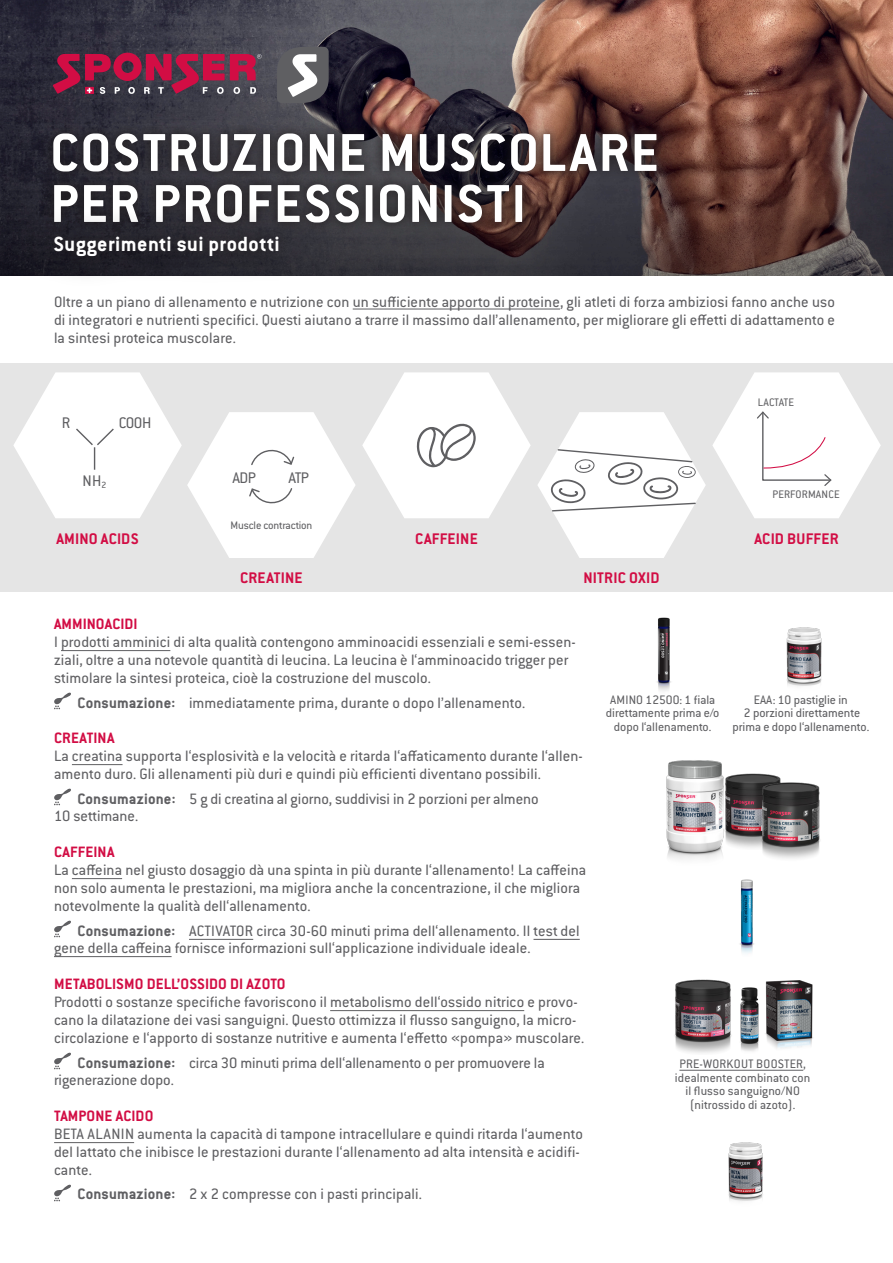
<style>
.page{position:relative;width:893px;height:1263px;background:#fff}
.page>*{position:absolute;margin:0;border:0;box-sizing:border-box;transform-origin:0 0}
.t1{font:700 58.5px/51px "Conduit ITC";letter-spacing:.025em;color:#fff}
.t2{font:700 22.5px "Conduit ITC";letter-spacing:.02em;color:#fff}
.t3{font:700 16.8px "Conduit ITC";letter-spacing:.015em;color:#d20d44}
.t4{font:16.8px "Conduit ITC";letter-spacing:-.03em;color:#5f5f62}
.t5{font:16.5px/18px "Conduit ITC";letter-spacing:.01em;color:#5f5f62}
.t6{font:700 16.5px "Conduit ITC";letter-spacing:.01em;color:#d20d44}
.t7{font:13.5px/13.5px "Conduit ITC";color:#5f5f62;text-align:center}
.t8{font:12px "Conduit ITC";letter-spacing:-.01em;color:#5f5f62}
.t9{font:12px "Conduit ITC";letter-spacing:.015em;color:#5f5f62}
.t10{font:12px "Conduit ITC";letter-spacing:.01em;color:#5f5f62}
.s1{font-weight:700}
.s2{font-weight:700;color:#d20d44}
</style>
<div class="page">
<img style="left:0;top:0;width:893px;height:47px">
<svg style="left:0;top:47px;width:893px;height:228px;background:#57403e"></svg>
<svg style="left:277px;top:47px;width:52px;height:56px"></svg>
<svg style="left:53px;top:53px;width:209px;height:41px;background:#832c4a"></svg>
<hr style="left:353px;top:309px;width:207px;height:1px;background:#5f5f62">
<div style="left:39px;top:120px;width:631px;height:116px;background:#231f20;opacity:.31"></div>
<div style="left:43px;top:124px;width:623px;height:108px;background:#231f20;opacity:.92"></div>
<svg style="left:26px;top:208px;width:282px;height:68px;background:#26252c"></svg>
<img style="left:786px;top:627px;width:36px;height:59px">
<svg style="left:54px;top:692px;width:17px;height:17px"></svg>
<svg style="left:54px;top:788px;width:17px;height:17px"></svg>
<svg style="left:54px;top:920px;width:17px;height:17px"></svg>
<svg style="left:54px;top:1052px;width:17px;height:17px"></svg>
<hr style="left:54px;top:1142px;width:80px;height:1px;background:#5f5f62">
<hr style="left:330px;top:1010px;width:194px;height:1px;background:#5f5f62">
<hr style="left:54px;top:956px;width:118px;height:1px;background:#5f5f62">
<hr style="left:533px;top:939px;width:47px;height:1px;background:#5f5f62">
<hr style="left:189px;top:939px;width:64px;height:1px;background:#5f5f62">
<hr style="left:72px;top:878px;width:50px;height:1px;background:#5f5f62">
<hr style="left:72px;top:764px;width:51px;height:1px;background:#5f5f62">
<hr style="left:61px;top:650px;width:109px;height:1px;background:#5f5f62">
<svg style="left:54px;top:1184px;width:17px;height:17px"></svg>
<img style="left:657px;top:617px;width:14px;height:74px">
<hr style="left:679px;top:1070px;width:124px;height:1px;background:#5f5f62">
<img style="left:674px;top:979px;width:56px;height:74px">
<img style="left:730px;top:984px;width:23px;height:68px">
<img style="left:753px;top:980px;width:60px;height:71px">
<img style="left:740px;top:879px;width:14px;height:74px">
<div style="left:1px;top:364px;width:892px;height:228px;background:#e5e5e5"></div>
<svg style="left:712px;top:372px;width:169px;height:146px"></svg>
<svg style="left:362px;top:372px;width:169px;height:146px"></svg>
<svg style="left:13px;top:372px;width:342px;height:186px"></svg>
<svg style="left:538px;top:412px;width:168px;height:146px"></svg>
<img style="left:728px;top:1142px;width:35px;height:59px">
<img style="left:666px;top:760px;width:57px;height:100px">
<img style="left:711px;top:763px;width:61px;height:86px">
<img style="left:760px;top:775px;width:60px;height:84px">
<h1 class="t1" style="left:50px;top:125px;width:610px">COSTRUZIONE MUSCOLARE<br>PER PROFESSIONISTI</h1>
<h2 class="t2" style="left:54px;top:231px;width:227px">Suggerimenti sui prodotti</h2>
<p class="t5" style="left:54px;top:292px;width:783px;text-align:justify">Oltre a un piano di allenamento e nutrizione con un sufficiente apporto di proteine, gli atleti di forza ambiziosi fanno anche uso di integratori e nutrienti specifici. Questi aiutano a trarre il massimo dall’allenamento, per migliorare gli effetti di adattamento e la sintesi proteica muscolare.</p>
<p class="t4" style="left:62px;top:412px;width:10px">R</p>
<p class="t4" style="left:119px;top:412px;width:34px">COOH</p>
<p class="t4" style="left:83px;top:470px;width:25px">NH<sub>2</sub></p>
<p class="t3" style="left:56px;top:528px;width:84px">AMINO ACIDS</p>
<p class="t4" style="left:232px;top:467px;width:25px">ADP</p>
<p class="t4" style="left:288px;top:467px;width:22px">ATP</p>
<p class="t8" style="left:230px;top:518px;width:83px">Muscle contraction</p>
<p class="t3" style="left:240px;top:568px;width:64px">CREATINE</p>
<p class="t3" style="left:415px;top:528px;width:64px">CAFFEINE</p>
<p class="t3" style="left:584px;top:568px;width:78px">NITRIC OXID</p>
<p class="t10" style="left:758px;top:395px;width:38px">LACTATE</p>
<p class="t9" style="left:773px;top:486px;width:68px">PERFORMANCE</p>
<p class="t3" style="left:754px;top:528px;width:86px">ACID BUFFER</p>
<p class="t6" style="left:54px;top:614px;width:85px">AMMINOACIDI</p>
<p class="t5" style="left:54px;top:632px;width:523px">I prodotti amminici di alta qualità contengono amminoacidi essenziali e semi-essen&shy;ziali, oltre a una notevole quantità di leucina. La leucina è l‘amminoacido trigger per stimolare la sintesi proteica, cioè la costruzione del muscolo.</p>
<p class="t5" style="left:54px;top:685px;width:473px;line-height:35.2px;text-indent:23px"><span class="s1">Consumazione:</span> immediatamente prima, durante o dopo l’allenamento.<br><span class="s2">CREATINA</span></p>
<p class="t5" style="left:54px;top:746px;width:530px">La creatina supporta l‘esplosività e la velocità e ritarda l‘affaticamento durante l‘allen&shy;amento duro. Gli allenamenti più duri e quindi più efficienti diventano possibili.</p>
<p class="t5" style="left:54px;top:790px;width:486px;line-height:17.2px;text-indent:23px"><span class="s1">Consumazione:</span> 5 g di creatina al giorno, suddivisi in 2 porzioni per almeno<br>10 settimane.</p>
<p class="t6" style="left:54px;top:842px;width:62px">CAFFEINA</p>
<p class="t5" style="left:54px;top:860px;width:534px">La caffeina nel giusto dosaggio dà una spinta in più durante l‘allenamento! La caffeina non solo aumenta le prestazioni, ma migliora anche la concentrazione, il che migliora notevolmente la qualità dell‘allenamento.</p>
<p class="t5" style="left:54px;top:922px;width:527px;line-height:17.2px;text-indent:23px"><span class="s1">Consumazione:</span> ACTIVATOR circa 30-60 minuti prima dell‘allenamento. Il test del gene della caffeina fornisce informazioni sull‘applicazione individuale ideale.</p>
<p class="t6" style="left:54px;top:974px;width:233px">METABOLISMO DELL’OSSIDO DI AZOTO</p>
<p class="t5" style="left:54px;top:992px;width:532px">Prodotti o sostanze specifiche favoriscono il metabolismo dell‘ossido nitrico e provo&shy;cano la dilatazione dei vasi sanguigni. Questo ottimizza il flusso sanguigno, la micro&shy;circolazione e l‘apporto di sostanze nutritive e aumenta l‘effetto «pompa» muscolare.</p>
<p class="t5" style="left:54px;top:1054px;width:492px;line-height:17.2px;text-indent:23px"><span class="s1">Consumazione:</span> circa 30 minuti prima dell‘allenamento o per promuovere la rigenerazione dopo.</p>
<p class="t6" style="left:54px;top:1106px;width:101px">TAMPONE ACIDO</p>
<p class="t5" style="left:54px;top:1124px;width:531px">BETA ALANIN aumenta la capacità di tampone intracellulare e quindi ritarda l‘aumento del lattato che inibisce le prestazioni durante l‘allenamento ad alta intensità e acidifi&shy;cante.</p>
<p class="t5" style="left:77px;top:1184px;width:346px"><span class="s1">Consumazione:</span> 2 x 2 compresse con i pasti principali.</p>
<p class="t7" style="left:606px;top:692px;width:115px">AMINO 12500: 1 fiala direttamente prima e/o dopo l‘allenamento.</p>
<p class="t7" style="left:732px;top:692px;width:138px">EAA: 10 pastiglie in<br>2 porzioni direttamente prima e dopo l‘allenamento.</p>
<p class="t7" style="left:675px;top:1057px;width:137px">PRE-WORKOUT BOOSTER, idealmente combinato con il flusso sanguigno/NO (nitrossido di azoto).</p>
</div>
